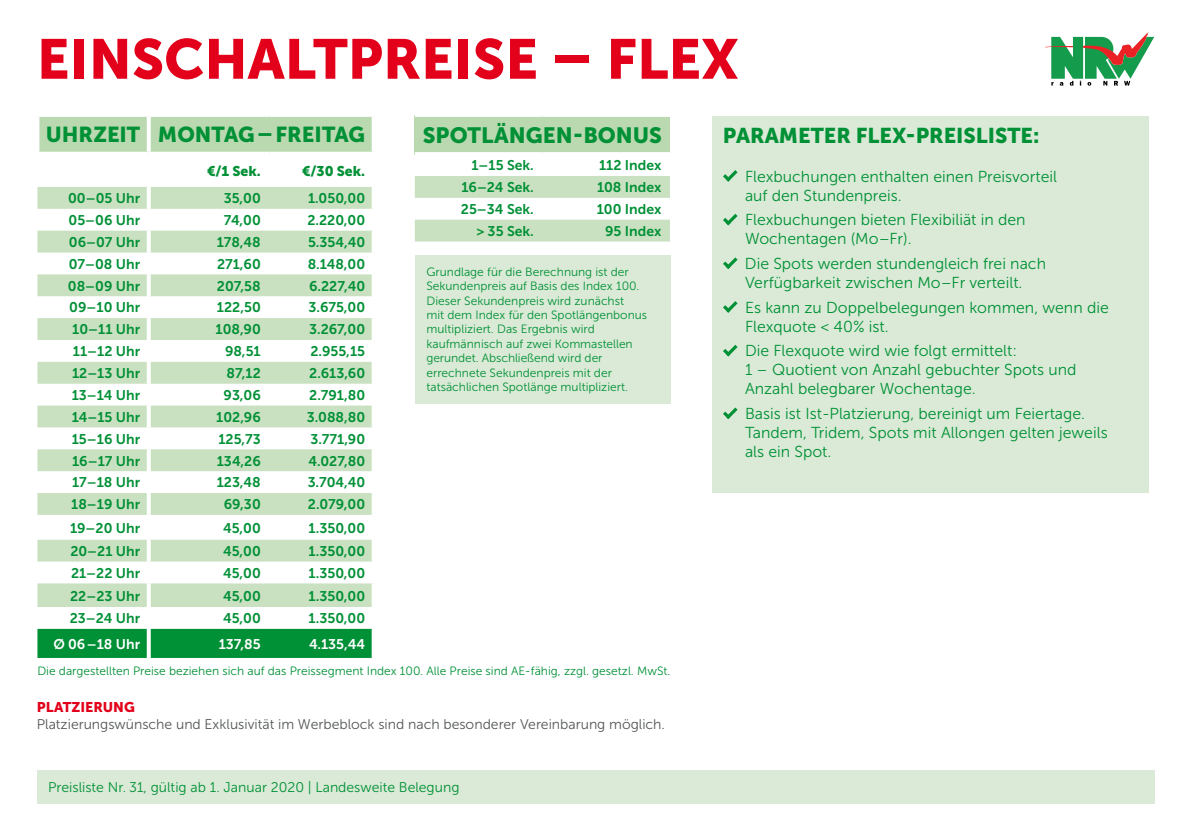
<style>
.page{position:relative;width:1191px;height:840px;background:#fff}
.page>*{position:absolute;margin:0;border:0;box-sizing:border-box;transform-origin:0 0}
.t1{font:55.8px "Museo Sans 900";color:#e2001a}
.t2{font:22px "Museo Sans 900";color:#009036}
.t3{font:21.6px "Museo Sans 900";color:#009036}
.t4{font:21.2px "Museo Sans 900";color:#009036}
.t5{font:15.8px/19px "Museo Sans 300";color:#009036}
.t6{font:14px "Museo Sans 700";color:#009036}
.t7{font:14px "Museo Sans 300";color:#545656}
.t8{font:14px "Museo Sans 300";color:#009036}
.t9{font:14px "Museo Sans 700";color:#fff}
.t10{font:14px "Museo Sans 900";color:#009036}
.t11{font:14px "Museo Sans 900";color:#e2001a}
.t12{font:12px/14.4px "Museo Sans 300";color:#009036}
</style>
<div class="page">
<svg style="left:1044px;top:32px;width:110px;height:54px"></svg>
<div style="left:37px;top:769px;width:1117px;height:33px;background:#daead6"></div>
<div style="left:415px;top:115px;width:255px;height:39px;background:#bad9b0"></div>
<svg style="left:415px;top:176px;width:255px;height:65px"></svg>
<hr style="left:415px;top:152px;width:127px;height:4px;background:#fff">
<hr style="left:542px;top:152px;width:128px;height:4px;background:#fff">
<hr style="left:415px;top:113px;width:127px;height:4px;background:#fff">
<hr style="left:542px;top:113px;width:128px;height:4px;background:#fff">
<div style="left:39px;top:117px;width:333px;height:35px;background:#bad9b0"></div>
<svg style="left:37px;top:187px;width:335px;height:419px;fill:#cfe3c7"></svg>
<div style="left:37px;top:628px;width:335px;height:29px;background:#009036"></div>
<svg style="left:147px;top:187px;width:4px;height:22px"></svg>
<hr style="left:147px;top:209px;width:4px;height:21px;background:#fff">
<svg style="left:147px;top:230px;width:4px;height:22px"></svg>
<hr style="left:147px;top:252px;width:4px;height:22px;background:#fff">
<svg style="left:147px;top:274px;width:4px;height:22px"></svg>
<hr style="left:147px;top:296px;width:4px;height:22px;background:#fff">
<svg style="left:147px;top:318px;width:4px;height:22px"></svg>
<hr style="left:147px;top:340px;width:4px;height:21px;background:#fff">
<svg style="left:147px;top:361px;width:4px;height:22px"></svg>
<hr style="left:147px;top:383px;width:4px;height:22px;background:#fff">
<svg style="left:147px;top:405px;width:4px;height:22px"></svg>
<hr style="left:147px;top:427px;width:4px;height:22px;background:#fff">
<svg style="left:147px;top:449px;width:4px;height:22px"></svg>
<hr style="left:147px;top:471px;width:4px;height:21px;background:#fff">
<svg style="left:147px;top:492px;width:4px;height:22px"></svg>
<hr style="left:147px;top:514px;width:4px;height:25px;background:#fff">
<svg style="left:147px;top:539px;width:4px;height:22px"></svg>
<hr style="left:147px;top:561px;width:4px;height:22px;background:#fff">
<svg style="left:147px;top:583px;width:4px;height:23px"></svg>
<svg style="left:147px;top:628px;width:4px;height:29px"></svg>
<svg style="left:147px;top:117px;width:4px;height:35px"></svg>
<div style="left:711px;top:116px;width:437px;height:376px;background:#daead6"></div>
<svg style="left:723px;top:170px;width:14px;height:12px"></svg>
<svg style="left:723px;top:214px;width:14px;height:11px"></svg>
<svg style="left:723px;top:257px;width:14px;height:12px"></svg>
<svg style="left:723px;top:301px;width:14px;height:11px"></svg>
<svg style="left:723px;top:345px;width:14px;height:11px"></svg>
<svg style="left:723px;top:407px;width:14px;height:12px"></svg>
<div style="left:415px;top:255px;width:255px;height:149px;background:#daead6"></div>
<h1 class="t1" style="left:37px;top:27px;width:703px">EINSCHALTPREISE – FLEX</h1>
<h3 class="t3" style="left:46px;top:122px;width:321px">UHRZEIT MONTAG–FREITAG</h3>
<p class="t10" style="left:207px;top:163px;width:55px">€/1 Sek.</p>
<p class="t10" style="left:302px;top:163px;width:65px">€/30 Sek.</p>
<p class="t6" style="left:68px;top:190px;width:74px">00–05 Uhr</p>
<p class="t6" style="left:224px;top:190px;width:39px">35,00</p>
<p class="t6" style="left:308px;top:190px;width:59px">1.050,00</p>
<p class="t6" style="left:69px;top:212px;width:73px">05–06 Uhr</p>
<p class="t6" style="left:224px;top:212px;width:39px">74,00</p>
<p class="t6" style="left:307px;top:212px;width:59px">2.220,00</p>
<p class="t6" style="left:69px;top:234px;width:73px">06–07 Uhr</p>
<p class="t6" style="left:217px;top:234px;width:46px">178,48</p>
<p class="t6" style="left:308px;top:234px;width:59px">5.354,40</p>
<p class="t6" style="left:69px;top:256px;width:73px">07–08 Uhr</p>
<p class="t6" style="left:217px;top:256px;width:45px">271,60</p>
<p class="t6" style="left:308px;top:256px;width:59px">8.148,00</p>
<p class="t6" style="left:68px;top:278px;width:74px">08–09 Uhr</p>
<p class="t6" style="left:217px;top:278px;width:45px">207,58</p>
<p class="t6" style="left:309px;top:278px;width:58px">6.227,40</p>
<p class="t6" style="left:69px;top:299px;width:72px">09–10 Uhr</p>
<p class="t6" style="left:217px;top:299px;width:45px">122,50</p>
<p class="t6" style="left:309px;top:299px;width:58px">3.675,00</p>
<p class="t6" style="left:72px;top:321px;width:69px">10–11 Uhr</p>
<p class="t6" style="left:216px;top:321px;width:47px">108,90</p>
<p class="t6" style="left:309px;top:321px;width:58px">3.267,00</p>
<p class="t6" style="left:73px;top:343px;width:69px">11–12 Uhr</p>
<p class="t6" style="left:225px;top:343px;width:37px">98,51</p>
<p class="t6" style="left:310px;top:343px;width:56px">2.955,15</p>
<p class="t6" style="left:72px;top:365px;width:70px">12–13 Uhr</p>
<p class="t6" style="left:226px;top:365px;width:36px">87,12</p>
<p class="t6" style="left:309px;top:365px;width:57px">2.613,60</p>
<p class="t6" style="left:72px;top:387px;width:70px">13–14 Uhr</p>
<p class="t6" style="left:224px;top:387px;width:39px">93,06</p>
<p class="t6" style="left:309px;top:387px;width:57px">2.791,80</p>
<p class="t6" style="left:72px;top:409px;width:70px">14–15 Uhr</p>
<p class="t6" style="left:216px;top:409px;width:46px">102,96</p>
<p class="t6" style="left:307px;top:409px;width:60px">3.088,80</p>
<p class="t6" style="left:72px;top:431px;width:70px">15–16 Uhr</p>
<p class="t6" style="left:218px;top:431px;width:44px">125,73</p>
<p class="t6" style="left:310px;top:431px;width:56px">3.771,90</p>
<p class="t6" style="left:72px;top:452px;width:70px">16–17 Uhr</p>
<p class="t6" style="left:217px;top:452px;width:46px">134,26</p>
<p class="t6" style="left:308px;top:452px;width:58px">4.027,80</p>
<p class="t6" style="left:72px;top:474px;width:70px">17–18 Uhr</p>
<p class="t6" style="left:217px;top:474px;width:46px">123,48</p>
<p class="t6" style="left:308px;top:474px;width:59px">3.704,40</p>
<p class="t6" style="left:71px;top:496px;width:71px">18–19 Uhr</p>
<p class="t6" style="left:224px;top:496px;width:39px">69,30</p>
<p class="t6" style="left:308px;top:496px;width:59px">2.079,00</p>
<p class="t6" style="left:70px;top:519px;width:72px">19–20 Uhr</p>
<p class="t6" style="left:223px;top:519px;width:39px">45,00</p>
<p class="t6" style="left:308px;top:519px;width:58px">1.350,00</p>
<p class="t6" style="left:70px;top:543px;width:71px">20–21 Uhr</p>
<p class="t6" style="left:223px;top:543px;width:39px">45,00</p>
<p class="t6" style="left:308px;top:543px;width:58px">1.350,00</p>
<p class="t6" style="left:71px;top:565px;width:71px">21–22 Uhr</p>
<p class="t6" style="left:223px;top:565px;width:39px">45,00</p>
<p class="t6" style="left:308px;top:565px;width:58px">1.350,00</p>
<p class="t6" style="left:70px;top:587px;width:72px">22–23 Uhr</p>
<p class="t6" style="left:223px;top:587px;width:39px">45,00</p>
<p class="t6" style="left:308px;top:587px;width:58px">1.350,00</p>
<p class="t6" style="left:70px;top:610px;width:72px">23–24 Uhr</p>
<p class="t6" style="left:223px;top:610px;width:39px">45,00</p>
<p class="t6" style="left:308px;top:610px;width:58px">1.350,00</p>
<p class="t9" style="left:54px;top:635px;width:88px">Ø 06–18 Uhr</p>
<p class="t9" style="left:219px;top:635px;width:44px">137,85</p>
<p class="t9" style="left:309px;top:635px;width:58px">4.135,44</p>
<h2 class="t2" style="left:423px;top:122px;width:241px">SPOTLÄNGEN-BONUS</h2>
<p class="t6" style="left:471px;top:157px;width:64px">1–15 Sek.</p>
<p class="t6" style="left:599px;top:157px;width:64px">112 Index</p>
<p class="t6" style="left:461px;top:179px;width:74px">16–24 Sek.</p>
<p class="t6" style="left:597px;top:179px;width:66px">108 Index</p>
<p class="t6" style="left:461px;top:201px;width:74px">25–34 Sek.</p>
<p class="t6" style="left:597px;top:201px;width:66px">100 Index</p>
<p class="t6" style="left:476px;top:223px;width:59px">&gt; 35 Sek.</p>
<p class="t6" style="left:605px;top:223px;width:58px">95 Index</p>
<p class="t12" style="left:426px;top:264px;width:222px">Grundlage für die Berechnung ist der Sekundenpreis auf Basis des Index 100.<br>Dieser Sekundenpreis wird zunächst<br>mit dem Index für den Spotlängenbonus multipliziert. Das Ergebnis wird kaufmännisch auf zwei Kommastellen gerundet. Abschließend wird der errechnete Sekundenpreis mit der tatsächlichen Spotlänge multipliziert.</p>
<p class="t12" style="left:37px;top:663px;width:634px">Die dargestellten Preise beziehen sich auf das Preissegment Index 100. Alle Preise sind AE-fähig, zzgl. gesetzl. MwSt.</p>
<p class="t11" style="left:37px;top:698px;width:99px">PLATZIERUNG</p>
<p class="t7" style="left:37px;top:716px;width:629px">Platzierungswünsche und Exklusivität im Werbeblock sind nach besonderer Vereinbarung möglich.</p>
<p class="t8" style="left:48px;top:779px;width:413px">Preisliste Nr. 31, gültig ab 1. Januar 2020 | Landesweite Belegung</p>
<h3 class="t4" style="left:723px;top:123px;width:318px">PARAMETER FLEX-PREISLISTE:</h3>
<p class="t5" style="left:745px;top:167px;width:313px">Flexbuchungen enthalten einen Preisvorteil auf den Stundenpreis.</p>
<p class="t5" style="left:745px;top:210px;width:282px">Flexbuchungen bieten Flexibiliät in den<br>Wochentagen (Mo–Fr).</p>
<p class="t5" style="left:745px;top:254px;width:302px">Die Spots werden stundengleich frei nach<br>Verfügbarkeit zwischen Mo–Fr verteilt.</p>
<p class="t5" style="left:745px;top:298px;width:365px">Es kann zu Doppelbelegungen kommen, wenn die<br>Flexquote &lt; 40% ist.</p>
<p class="t5" style="left:745px;top:341px;width:333px">Die Flexquote wird wie folgt ermittelt:<br>1 – Quotient von Anzahl gebuchter Spots und<br>Anzahl belegbarer Wochentage.</p>
<p class="t5" style="left:745px;top:404px;width:364px">Basis ist Ist-Platzierung, bereinigt um Feiertage.<br>Tandem, Tridem, Spots mit Allongen gelten jeweils als ein Spot.</p>
</div>
